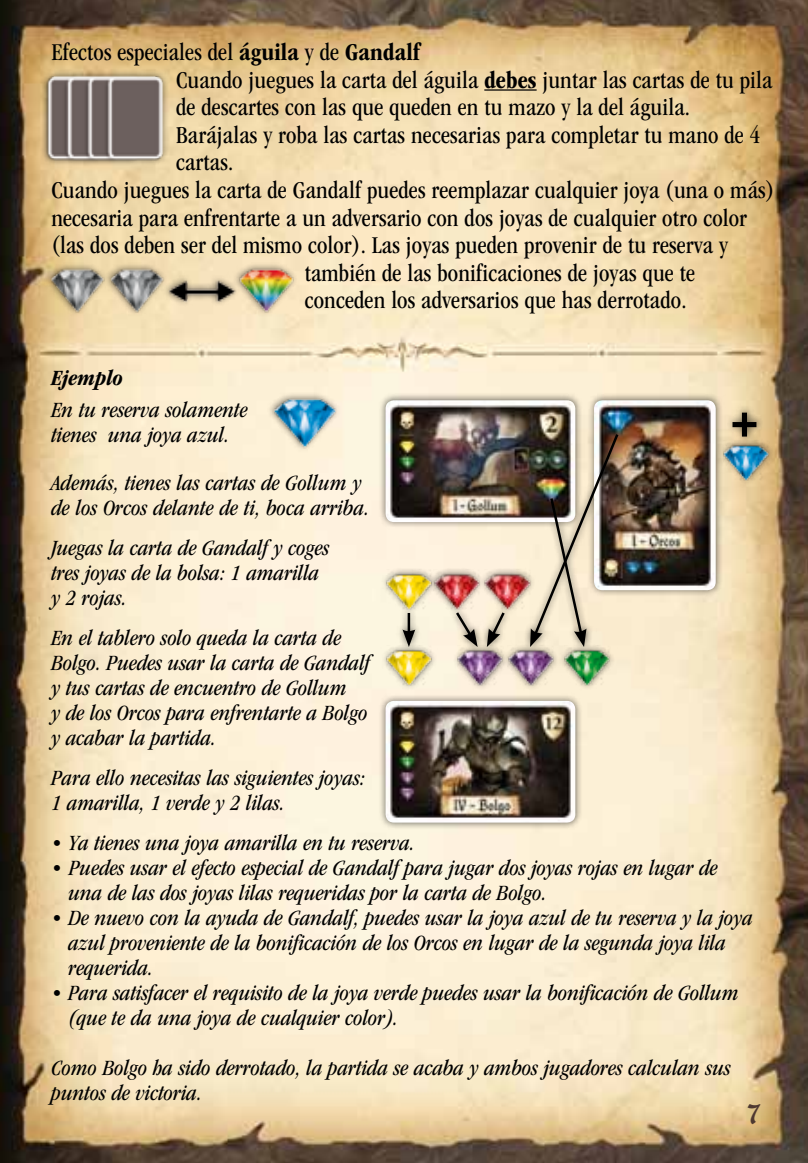
<style>
.page{position:relative;width:808px;height:1163px;background:#fff}
.page>*{position:absolute;margin:0;border:0;box-sizing:border-box;transform-origin:0 0}
.t1{font:40.5px "House Holiday TTF Gothic";color:#4e3931;scale:1.11 1}
.t2{font:condensed 25px "ITC Garamond Std";letter-spacing:.005em;color:#000}
.t3{font:italic condensed 22.5px/25px "ITC Garamond Std";color:#000}
.t4{font:italic 700 condensed 22.5px "ITC Garamond Std";color:#000}
.s1{font-weight:700}
</style>
<div class="page">
<img style="left:0;top:0;width:808px;height:1162px">
<img style="left:34px;top:66px;width:142px;height:102px">
<img style="left:46px;top:253px;width:259px;height:69px">
<img style="left:262px;top:381px;width:85px;height:85px">
<div style="left:378px;top:392px;width:397px;height:438px;background:#000;opacity:.6"></div>
<img style="left:594px;top:400px;width:122px;height:190px">
<img style="left:386px;top:400px;width:189px;height:122px">
<img style="left:386px;top:700px;width:189px;height:122px">
<img style="left:386px;top:569px;width:46px;height:46px">
<img style="left:434px;top:569px;width:46px;height:46px">
<img style="left:485px;top:569px;width:45px;height:46px">
<img style="left:386px;top:645px;width:46px;height:46px">
<img style="left:457px;top:645px;width:46px;height:46px">
<img style="left:508px;top:645px;width:46px;height:46px">
<img style="left:564px;top:647px;width:46px;height:44px">
<img style="left:530px;top:431px;width:90px;height:216px">
<hr style="left:408px;top:613px;width:2px;height:20px;background:#000">
<svg style="left:402px;top:629px;width:13px;height:18px"></svg>
<svg style="left:454px;top:609px;width:24px;height:38px"></svg>
<svg style="left:487px;top:609px;width:20px;height:38px"></svg>
<img style="left:723px;top:440px;width:46px;height:46px">
<svg style="left:732px;top:412px;width:24px;height:24px"></svg>
<hr style="left:484px;top:89px;width:53px;height:2px;background:#000">
<p class="t2" style="left:51px;top:38px;width:370px">Efectos especiales del <span class="s1">águila</span> y de <span class="s1">Gandalf</span></p>
<p class="t2" style="left:176px;top:66px;width:598px">Cuando juegues la carta del águila <span class="s1">debes</span> juntar las cartas de tu pila</p>
<p class="t2" style="left:176px;top:93px;width:515px">de descartes con las que queden en tu mazo y la del águila.</p>
<p class="t2" style="left:176px;top:121px;width:585px">Barájalas y roba las cartas necesarias para completar tu mano de 4</p>
<p class="t2" style="left:176px;top:148px;width:59px">cartas.</p>
<p class="t2" style="left:51px;top:176px;width:724px">Cuando juegues la carta de Gandalf puedes reemplazar cualquier joya (una o más)</p>
<p class="t2" style="left:51px;top:204px;width:697px">necesaria para enfrentarte a un adversario con dos joyas de cualquier otro color</p>
<p class="t2" style="left:51px;top:231px;width:678px">(las dos deben ser del mismo color). Las joyas pueden provenir de tu reserva y</p>
<p class="t2" style="left:305px;top:259px;width:392px">también de las bonificaciones de joyas que te</p>
<p class="t2" style="left:305px;top:286px;width:383px">conceden los adversarios que has derrotado.</p>
<p class="t4" style="left:51px;top:365px;width:73px">Ejemplo</p>
<p class="t3" style="left:51px;top:398px;width:198px">En tu reserva solamente tienes una joya azul.</p>
<p class="t3" style="left:51px;top:470px;width:320px">Además, tienes las cartas de Gollum y de los Orcos delante de ti, boca arriba.</p>
<p class="t3" style="left:51px;top:535px;width:280px">Juegas la carta de Gandalf y coges tres joyas de la bolsa: 1 amarilla y 2 rojas.</p>
<p class="t3" style="left:51px;top:625px;width:320px">En el tablero solo queda la carta de<br>Bolgo. Puedes usar la carta de Gandalf y tus cartas de encuentro de Gollum<br>y de los Orcos para enfrentarte a Bolgo y acabar la partida.</p>
<p class="t3" style="left:51px;top:765px;width:315px">Para ello necesitas las siguientes joyas:<br>1 amarilla, 1 verde y 2 lilas.</p>
<p class="t3" style="left:51px;top:830px;width:365px">• Ya tienes una joya amarilla en tu reserva.</p>
<p class="t3" style="left:68px;top:855px;width:651px;text-indent:-17px">• Puedes usar el efecto especial de Gandalf para jugar dos joyas rojas en lugar de una de las dos joyas lilas requeridas por la carta de Bolgo.</p>
<p class="t3" style="left:69px;top:905px;width:686px;text-indent:-17px">• De nuevo con la ayuda de Gandalf, puedes usar la joya azul de tu reserva y la joya azul proveniente de la bonificación de los Orcos en lugar de la segunda joya lila requerida.</p>
<p class="t3" style="left:69px;top:980px;width:671px;text-indent:-18px">• Para satisfacer el requisito de la joya verde puedes usar la bonificación de Gollum (que te da una joya de cualquier color).</p>
<p class="t3" style="left:52px;top:1055px;width:681px">Como Bolgo ha sido derrotado, la partida se acaba y ambos jugadores calculan sus puntos de victoria.</p>
<h1 class="t1" style="left:748px;top:1093px;width:13px">7</h1>
</div>
